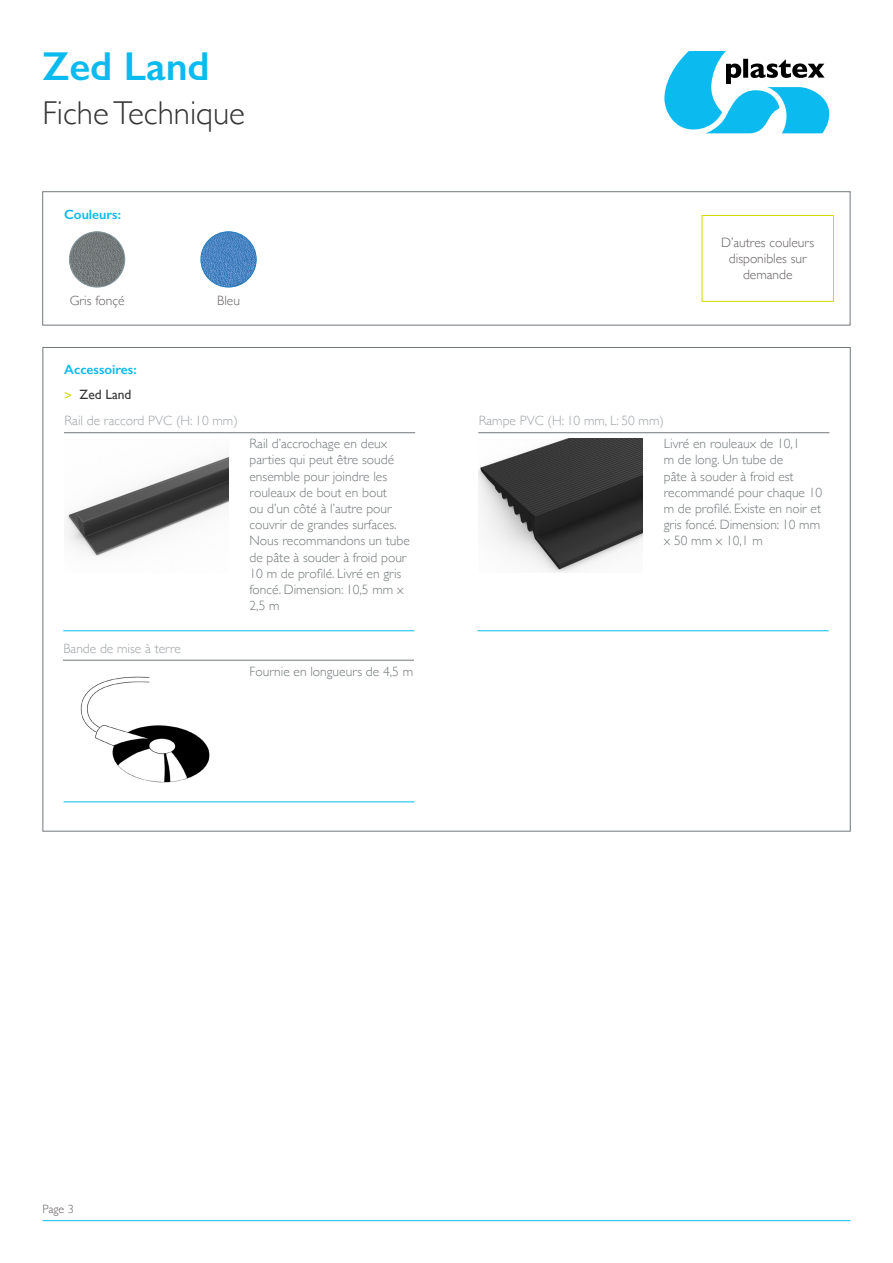
<style>
.page{position:relative;width:893px;height:1263px;background:#fff}
.page>*{position:absolute;margin:0;border:0;box-sizing:border-box;transform-origin:0 0}
.t1{font:600 40.5px "Gill Sans";color:#0bbbef}
.t2{font:300 33px "Gill Sans";color:#353436}
.t3{font:300 13.5px/16.2px "Gill Sans";color:#72787a}
.t4{font:300 13.5px "Gill Sans";color:#9ea3a6}
.t5{font:300 13.5px/16.2px "Gill Sans";color:#656062;text-align:center}
.t6{font:600 13.5px/24.2px "Gill Sans";color:#0bbbef}
.t7{font:300 12px "Gill Sans";color:#656062}
.s1{font-weight:400;color:#d3d800}
.s2{font-weight:400;color:#353436}
</style>
<div class="page">
<svg style="left:664px;top:51px;width:165px;height:82px"></svg>
<hr style="left:43px;top:1220px;width:807px;height:1px;background:#0bbbef">
<div style="left:43px;top:191px;width:807px;height:134px;border:1px solid #72787a"></div>
<img style="left:69px;top:232px;width:56px;height:55px;border-radius:28px">
<div style="left:69px;top:232px;width:56px;height:55px;border:1px solid #83989d;border-radius:50%"></div>
<div style="left:702px;top:215px;width:132px;height:87px;border:1px solid #d3d800"></div>
<hr style="left:64px;top:432px;width:351px;height:1px;background:#72787a">
<img style="left:67px;top:457px;width:161px;height:99px">
<hr style="left:63px;top:630px;width:351px;height:1px;background:#0bbbef">
<hr style="left:63px;top:660px;width:351px;height:1px;background:#72787a">
<img style="left:80px;top:676px;width:130px;height:107px">
<hr style="left:64px;top:802px;width:351px;height:1px;background:#0bbbef">
<img style="left:201px;top:232px;width:55px;height:55px;border-radius:28px">
<div style="left:201px;top:232px;width:55px;height:55px;border:1px solid #2880c3;border-radius:50%"></div>
<hr style="left:478px;top:432px;width:351px;height:1px;background:#72787a">
<img style="left:479px;top:439px;width:164px;height:133px">
<hr style="left:478px;top:630px;width:351px;height:1px;background:#0bbbef">
<h1 class="t1" style="left:43px;top:42px;width:169px">Zed Land</h1>
<h2 class="t2" style="left:43px;top:87px;width:204px">Fiche Technique</h2>
<p class="t6" style="left:64px;top:202px;width:58px">Couleurs:</p>
<p class="t5" style="left:70px;top:292px;width:56px">Gris fonçé</p>
<p class="t5" style="left:217px;top:292px;width:24px">Bleu</p>
<p class="t6" style="left:64px;top:358px;width:74px">Accessoires: <span class="s1">&gt;</span> <span class="s2">Zed Land</span></p>
<p class="t4" style="left:65px;top:410px;width:175px">Rail de raccord PVC (H: 10 mm)</p>
<p class="t4" style="left:63px;top:637px;width:119px">Bande de mise à terre</p>
<p class="t3" style="left:250px;top:435px;width:162px">Rail d’accrochage en deux parties qui peut être soudé ensemble pour joindre les rouleaux de bout en bout<br>ou d’un côté à l’autre pour couvrir de grandes surfaces.<br>Nous recommandons un tube de pâte à souder à froid pour<br>10 m de profilé. Livré en gris foncé. Dimension: 10,5 mm x<br>2,5 m</p>
<p class="t3" style="left:249px;top:662px;width:165px">Fournie en longueurs de 4,5 m</p>
<p class="t4" style="left:479px;top:410px;width:187px">Rampe PVC (H: 10 mm, L: 50 mm)</p>
<p class="t5" style="left:721px;top:234px;width:95px">D’autres couleurs disponibles sur demande</p>
<p class="t3" style="left:664px;top:435px;width:160px">Livré en rouleaux de 10,1<br>m de long. Un tube de<br>pâte à souder à froid est recommandé pour chaque 10 m de profilé. Existe en noir et gris foncé. Dimension: 10 mm x 50 mm x 10,1 m</p>
<p class="t7" style="left:43px;top:1200px;width:33px">Page 3</p>
</div>
